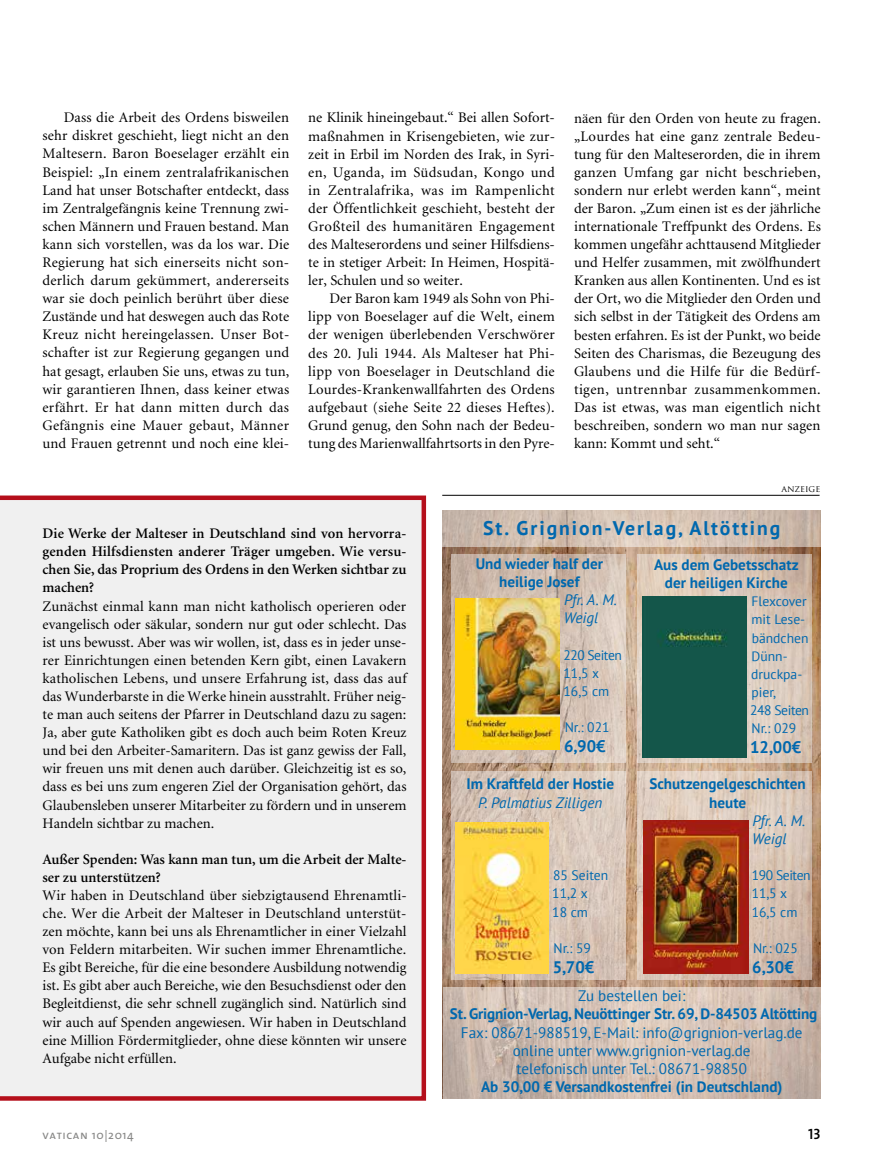
<style>
.page{position:relative;width:893px;height:1170px;background:#fff}
.page>*{position:absolute;margin:0;border:0;box-sizing:border-box;transform-origin:0 0}
.t1{font:700 19.65px "PT Sans";letter-spacing:.1em;color:#0068ae}
.t2{font:700 16.65px "PT Sans";color:#0068ae}
.t3{font:700 15.15px/18.1px "PT Sans";color:#0068ae;text-align:center}
.t4{font:15.15px/18.1px "PT Sans";color:#0068ae;text-align:center}
.t5{font:italic 15.15px/18.1px "PT Sans";color:#0068ae}
.t6{font:15px "The Sans Semi Bold Caps";color:#000}
.t7{font:14.7px/18.1px "Minion";color:#000;text-align:justify}
.t8{font:600 14.7px/18.1px "Minion";color:#000;text-align:justify}
.t9{font:13.65px/18.1px "PT Sans";color:#0068ae}
.t10{font:13.65px/18.1px "PT Sans";letter-spacing:-.03em;color:#0068ae}
.t11{font:12px "The Sans Caps";letter-spacing:.05em;color:#878786}
.t12{font:9px "Trajan Pro";color:#000}
.s1{font-family:"The Sans"}
</style>
<div class="page">
<div style="left:0;top:495px;width:426px;height:605px;background:#f0f0f0"></div>
<hr style="left:442px;top:495px;width:378px;height:1px;background:#000">
<img style="left:443px;top:546px;width:378px;height:440px">
<svg style="left:451px;top:553px;width:175px;height:209px;background:#d1bfb2"></svg>
<img style="left:455px;top:598px;width:105px;height:152px">
<svg style="left:638px;top:553px;width:174px;height:209px;background:#d8c6b6"></svg>
<svg style="left:638px;top:771px;width:174px;height:208px;background:#d8c3b4"></svg>
<svg style="left:443px;top:510px;width:378px;height:36px;background:#d0beb0"></svg>
<svg style="left:443px;top:986px;width:378px;height:112px;background:#cfbcaf"></svg>
<div style="left:642px;top:596px;width:105px;height:161px;background:#14564a"></div>
<svg style="left:451px;top:771px;width:175px;height:208px;background:#d7c5b8"></svg>
<img style="left:455px;top:822px;width:94px;height:151px">
<img style="left:643px;top:820px;width:105px;height:153px">
<p class="t7" style="left:43px;top:109px;width:248px;text-indent:21px">Dass die Arbeit des Ordens bisweilen sehr diskret geschieht, liegt nicht an den Maltesern. Baron Boeselager erzählt ein Beispiel: „In einem zentralafrikanischen Land hat unser Botschafter entdeckt, dass im Zentralgefängnis keine Trennung zwi&shy;schen Männern und Frauen bestand. Man kann sich vorstellen, was da los war. Die Regierung hat sich einerseits nicht son&shy;derlich darum gekümmert, andererseits war sie doch peinlich berührt über diese Zustände und hat deswegen auch das Rote Kreuz nicht hereingelassen. Unser Bot&shy;schafter ist zur Regierung gegangen und hat gesagt, erlauben Sie uns, etwas zu tun, wir garantieren Ihnen, dass keiner etwas erfährt. Er hat dann mitten durch das Gefängnis eine Mauer gebaut, Männer und Frauen getrennt und noch eine klei-</p>
<p class="t7" style="left:308px;top:109px;width:248px">ne Klinik hineingebaut.“ Bei allen Sofort&shy;maßnahmen in Krisengebieten, wie zur&shy;zeit in Erbil im Norden des Irak, in Syri&shy;en, Uganda, im Südsudan, Kongo und in Zentralafrika, was im Rampenlicht der Öffentlichkeit geschieht, besteht der Großteil des humanitären Engagement des Malteserordens und seiner Hilfsdiens&shy;te in stetiger Arbeit: In Heimen, Hospitä&shy;ler, Schulen und so weiter.</p>
<p class="t7" style="left:308px;top:290px;width:248px;text-indent:21px">Der Baron kam 1949 als Sohn von Phi&shy;lipp von Boeselager auf die Welt, einem der wenigen überlebenden Verschwörer des 20. Juli 1944. Als Malteser hat Phi&shy;lipp von Boeselager in Deutschland die Lourdes-Krankenwallfahrten des Ordens aufgebaut (siehe Seite 22 dieses Heftes).<br>Grund genug, den Sohn nach der Bedeu&shy;tung des Marienwallfahrtsorts in den Pyre-</p>
<p class="t7" style="left:574px;top:109px;width:248px">näen für den Orden von heute zu fragen. „Lourdes hat eine ganz zentrale Bedeu&shy;tung für den Malteserorden, die in ihrem ganzen Umfang gar nicht beschrieben, sondern nur erlebt werden kann“, meint der Baron. „Zum einen ist es der jährliche internationale Treffpunkt des Ordens. Es kommen ungefähr achttausend Mitglieder und Helfer zusammen, mit zwölfhundert Kranken aus allen Kontinenten. Und es ist der Ort, wo die Mitglieder den Orden und sich selbst in der Tätigkeit des Ordens am besten erfahren. Es ist der Punkt, wo beide Seiten des Charismas, die Bezeugung des Glaubens und die Hilfe für die Bedürf&shy;tigen, untrennbar zusammenkommen.<br>Das ist etwas, was man eigentlich nicht beschreiben, sondern wo man nur sagen kann: Kommt und seht.“</p>
<p class="t12" style="left:781px;top:482px;width:40px">ANZEIGE</p>
<p class="t8" style="left:43px;top:524px;width:366px">Die Werke der Malteser in Deutschland sind von hervorra&shy;genden Hilfsdiensten anderer Träger umgeben. Wie versu&shy;chen Sie, das Proprium des Ordens in den Werken sichtbar zu machen?</p>
<p class="t7" style="left:43px;top:597px;width:366px">Zunächst einmal kann man nicht katholisch operieren oder evangelisch oder säkular, sondern nur gut oder schlecht. Das ist uns bewusst. Aber was wir wollen, ist, dass es in jeder unse&shy;rer Einrichtungen einen betenden Kern gibt, einen Lavakern katholischen Lebens, und unsere Erfahrung ist, dass das auf das Wunderbarste in die Werke hinein ausstrahlt. Früher neig&shy;te man auch seitens der Pfarrer in Deutschland dazu zu sagen:<br>Ja, aber gute Katholiken gibt es doch auch beim Roten Kreuz und bei den Arbeiter-Samaritern. Das ist ganz gewiss der Fall, wir freuen uns mit denen auch darüber. Gleichzeitig ist es so, dass es bei uns zum engeren Ziel der Organisation gehört, das Glaubensleben unserer Mitarbeiter zu fördern und in unserem Handeln sichtbar zu machen.</p>
<p class="t8" style="left:43px;top:850px;width:365px">Außer Spenden: Was kann man tun, um die Arbeit der Malte&shy;ser zu unterstützen?</p>
<p class="t7" style="left:43px;top:886px;width:366px">Wir haben in Deutschland über siebzigtausend Ehrenamtli&shy;che. Wer die Arbeit der Malteser in Deutschland unterstüt&shy;zen möchte, kann bei uns als Ehrenamtlicher in einer Vielzahl von Feldern mitarbeiten. Wir suchen immer Ehrenamtliche.<br>Es gibt Bereiche, für die eine besondere Ausbildung notwendig ist. Es gibt aber auch Bereiche, wie den Besuchsdienst oder den Begleitdienst, die sehr schnell zugänglich sind. Natürlich sind wir auch auf Spenden angewiesen. Wir haben in Deutschland eine Million Fördermitglieder, ohne diese könnten wir unsere Aufgabe nicht erfüllen.</p>
<h1 class="t1" style="left:483px;top:515px;width:299px">St. Grignion-Verlag, Altötting</h1>
<p class="t3" style="left:476px;top:554px;width:129px">Und wieder half der heilige Josef</p>
<p class="t5" style="left:564px;top:590px;width:55px">Pfr. A. M.<br>Weigl</p>
<p class="t10" style="left:563px;top:645px;width:60px">220 Seiten<br>11,5 x<br>16,5 cm</p>
<p class="t9" style="left:565px;top:718px;width:46px">Nr.: 021</p>
<p class="t2" style="left:564px;top:735px;width:43px">6,90€</p>
<p class="t3" style="left:467px;top:774px;width:149px">Im Kraftfeld der Hostie</p>
<p class="t5" style="left:478px;top:792px;width:126px">P. Palmatius Zilligen</p>
<p class="t9" style="left:552px;top:866px;width:58px">85 Seiten<br>11,2 x<br>18 cm</p>
<p class="t9" style="left:553px;top:938px;width:39px">Nr.: 59</p>
<p class="t2" style="left:553px;top:956px;width:43px">5,70€</p>
<p class="t3" style="left:654px;top:555px;width:146px">Aus dem Gebetsschatz der heiligen Kirche</p>
<p class="t9" style="left:750px;top:592px;width:60px">Flexcover mit Lese&shy;bändchen<br>Dünn&shy;druckpa&shy;pier,<br>248 Seiten<br>Nr.: 029</p>
<p class="t2" style="left:750px;top:736px;width:53px">12,00€</p>
<p class="t3" style="left:649px;top:774px;width:158px">Schutzengelgeschichten heute</p>
<p class="t5" style="left:752px;top:810px;width:55px">Pfr. A. M.<br>Weigl</p>
<p class="t10" style="left:752px;top:866px;width:60px">190 Seiten<br>11,5 x<br>16,5 cm</p>
<p class="t9" style="left:753px;top:938px;width:46px">Nr.: 025</p>
<p class="t2" style="left:752px;top:956px;width:43px">6,30€</p>
<p class="t4" style="left:578px;top:986px;width:109px">Zu bestellen bei:</p>
<p class="t3" style="left:450px;top:1004px;width:369px">St. Grignion-Verlag, Neuöttinger Str. 69, D-84503 Altötting</p>
<p class="t4" style="left:461px;top:1022px;width:343px">Fax: 08671-988519, E-Mail: info@grignion-verlag.de online unter www.grignion-verlag.de<br>telefonisch unter Tel.: 08671-98850</p>
<p class="t3" style="left:481px;top:1077px;width:303px">Ab 30,00 € Versandkostenfrei (in Deutschland)</p>
<p class="t11" style="left:43px;top:1126px;width:93px">vatican <span class="s1">10</span>|<span class="s1">2014</span></p>
<p class="t6" style="left:808px;top:1123px;width:14px">13</p>
</div>
